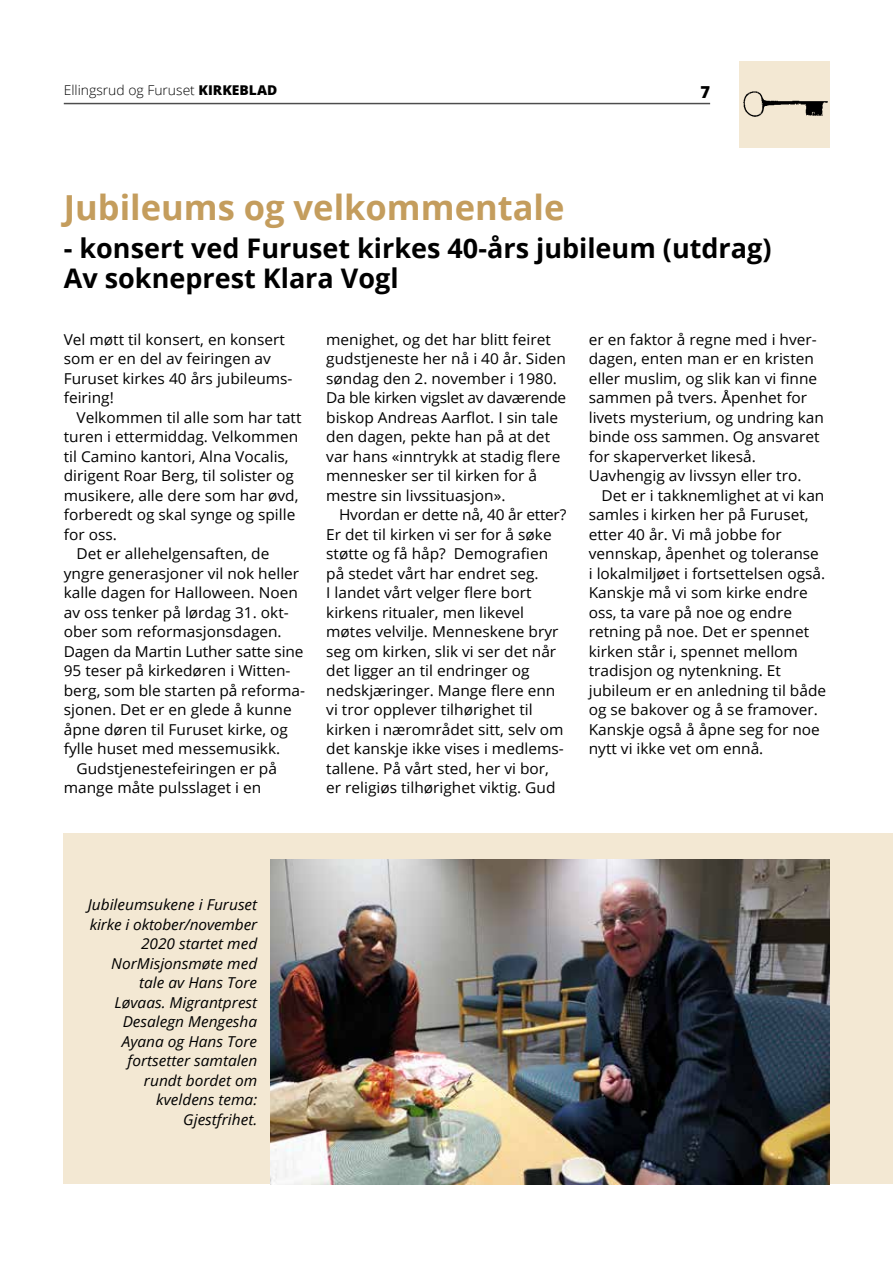
<style>
.page{position:relative;width:893px;height:1263px;background:#fff}
.page>*{position:absolute;margin:0;border:0;box-sizing:border-box;transform-origin:0 0}
.t1{font:700 34.5px "Open Sans";color:#c49d5d}
.t2{font:700 27px/30px "Open Sans";color:#000}
.t3{font:800 16.5px "Open Sans";color:#000}
.t4{font:15px/19.5px "Open Sans";color:#000}
.t5{font:italic 15px/19.5px "Open Sans";color:#000;text-align:right}
.t6{font:300 13.5px "Open Sans";color:#000}
.s1{font-weight:800}
</style>
<div class="page">
<hr style="left:64px;top:103px;width:646px;height:1px;background:#000">
<div style="left:739px;top:61px;width:91px;height:87px;background:#f3e8d3"></div>
<img style="left:743px;top:91px;width:85px;height:26px">
<div style="left:64px;top:833px;width:829px;height:351px;background:#f3e8d3"></div>
<img style="left:270px;top:859px;width:559px;height:325px">
<p class="t6" style="left:64px;top:81px;width:215px">Ellingsrud og Furuset <span class="s1">KIRKEBLAD</span></p>
<p class="t3" style="left:700px;top:79px;width:11px">7</p>
<h1 class="t1" style="left:64px;top:183px;width:502px">Jubileums og velkommentale</h1>
<h2 class="t2" style="left:64px;top:233px;width:709px">- konsert ved Furuset kirkes 40-års jubileum (utdrag)<br>Av sokneprest Klara Vogl</h2>
<p class="t4" style="left:64px;top:329px;width:230px">Vel møtt til konsert, en konsert som er en del av feiringen av<br>Furuset kirkes 40 års jubileums&shy;feiring!</p>
<p class="t4" style="left:77px;top:407px;width:226px">Velkommen til alle som har tatt</p>
<p class="t4" style="left:64px;top:427px;width:236px">turen i ettermiddag. Velkommen</p>
<p class="t4" style="left:64px;top:446px;width:226px">til Camino kantori, Alna Vocalis,</p>
<p class="t4" style="left:64px;top:466px;width:232px">dirigent Roar Berg, til solister og</p>
<p class="t4" style="left:64px;top:485px;width:236px">musikere, alle dere som har øvd,</p>
<p class="t4" style="left:64px;top:505px;width:233px">forberedt og skal synge og spille</p>
<p class="t4" style="left:64px;top:524px;width:55px">for oss.</p>
<p class="t4" style="left:77px;top:544px;width:194px">Det er allehelgensaften, de</p>
<p class="t4" style="left:64px;top:563px;width:237px">yngre generasjoner vil nok heller</p>
<p class="t4" style="left:64px;top:583px;width:236px">kalle dagen for Halloween. Noen</p>
<p class="t4" style="left:64px;top:602px;width:226px">av oss tenker på lørdag 31. okt-</p>
<p class="t4" style="left:64px;top:622px;width:219px">ober som reformasjonsdagen.</p>
<p class="t4" style="left:64px;top:641px;width:241px">Dagen da Martin Luther satte sine</p>
<p class="t4" style="left:64px;top:661px;width:228px">95 teser på kirkedøren i Witten-</p>
<p class="t4" style="left:64px;top:680px;width:243px">berg, som ble starten på reforma-</p>
<p class="t4" style="left:64px;top:700px;width:229px">sjonen. Det er en glede å kunne</p>
<p class="t4" style="left:64px;top:719px;width:226px">åpne døren til Furuset kirke, og</p>
<p class="t4" style="left:64px;top:739px;width:218px">fylle huset med messemusikk.</p>
<p class="t4" style="left:77px;top:758px;width:202px">Gudstjenestefeiringen er på</p>
<p class="t4" style="left:64px;top:778px;width:199px">mange måte pulsslaget i en</p>
<p class="t4" style="left:326px;top:329px;width:241px">menighet, og det har blitt feiret gudstjeneste her nå i 40 år. Siden søndag den 2. november i 1980.<br>Da ble kirken vigslet av daværende biskop Andreas Aarflot. I sin tale den dagen, pekte han på at det var hans «inntrykk at stadig flere mennesker ser til kirken for å mestre sin livssituasjon».</p>
<p class="t4" style="left:326px;top:505px;width:242px;text-indent:13px">Hvordan er dette nå, 40 år etter?<br>Er det til kirken vi ser for å søke støtte og få håp? Demografien på stedet vårt har endret seg.<br>I landet vårt velger flere bort kirkens ritualer, men likevel møtes velvilje. Menneskene bryr seg om kirken, slik vi ser det når det ligger an til endringer og nedskjæringer. Mange flere enn vi tror opplever tilhørighet til kirken i nærområdet sitt, selv om det kanskje ikke vises i medlems&shy;tallene. På vårt sted, her vi bor, er religiøs tilhørighet viktig. Gud</p>
<p class="t4" style="left:589px;top:329px;width:237px">er en faktor å regne med i hver&shy;dagen, enten man er en kristen eller muslim, og slik kan vi finne sammen på tvers. Åpenhet for livets mysterium, og undring kan binde oss sammen. Og ansvaret for skaperverket likeså.<br>Uavhengig av livssyn eller tro.</p>
<p class="t4" style="left:589px;top:485px;width:239px;text-indent:13px">Det er i takknemlighet at vi kan samles i kirken her på Furuset, etter 40 år. Vi må jobbe for vennskap, åpenhet og toleranse i lokalmiljøet i fortsettelsen også.<br>Kanskje må vi som kirke endre oss, ta vare på noe og endre retning på noe. Det er spennet kirken står i, spennet mellom tradisjon og nytenkning. Et jubileum er en anledning til både og se bakover og å se framover.<br>Kanskje også å åpne seg for noe nytt vi ikke vet om ennå.</p>
<p class="t5" style="left:88px;top:895px;width:171px">Jubileumsukene i Furuset kirke i oktober/november<br>2020 startet med<br>NorMisjonsmøte med tale av Hans Tore<br>Løvaas. Migrantprest<br>Desalegn Mengesha<br>Ayana og Hans Tore fortsetter samtalen rundt bordet om kveldens tema:<br>Gjestfrihet.</p>
</div>
